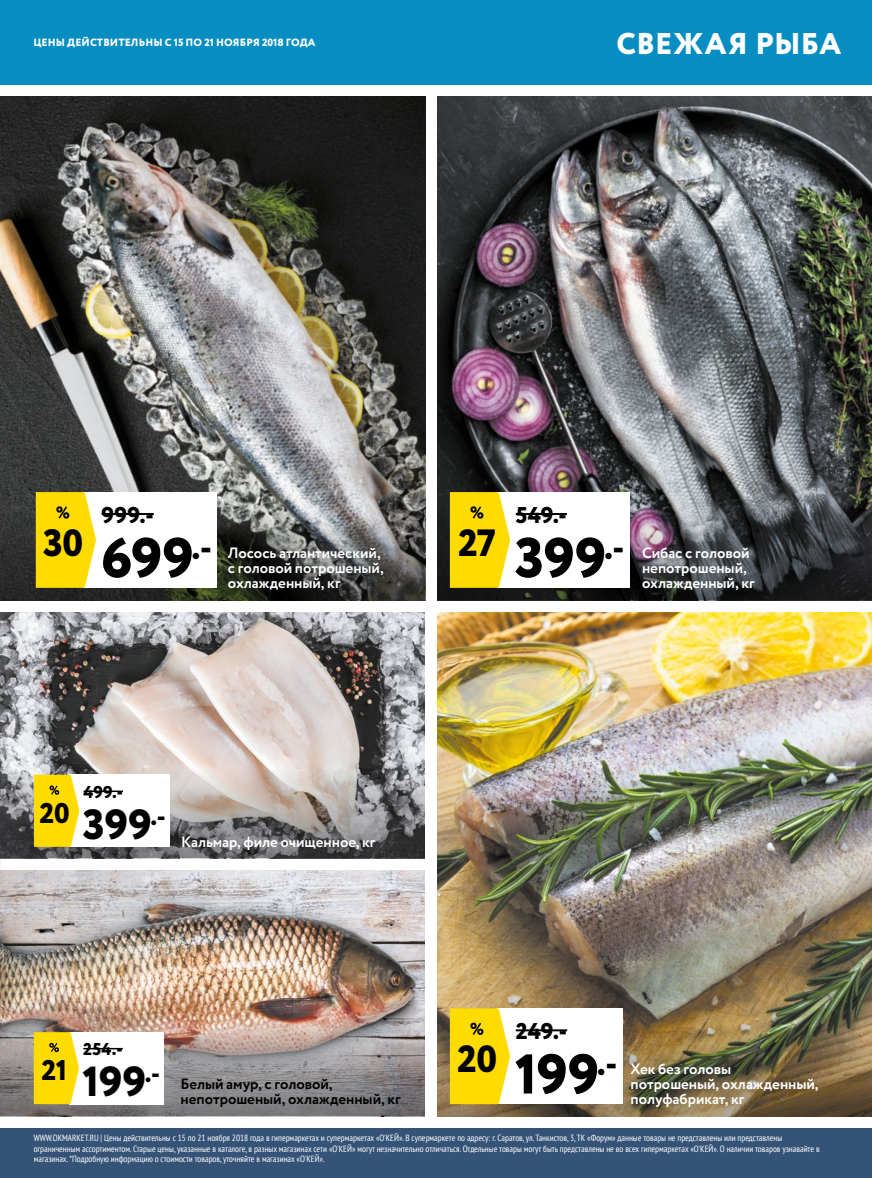
<style>
.page{position:relative;width:872px;height:1178px;background:#fff}
.page>*{position:absolute;margin:0;border:0;box-sizing:border-box;transform-origin:0 0}
.t1{font:800 55.8px "Circe";letter-spacing:-.005em;color:#000}
.t2{font:800 42px "Circe";color:#000}
.t3{font:800 37.95px "Circe";color:#000}
.t4{font:800 32.55px "Circe";color:#000}
.t5{font:800 30px "Circe";letter-spacing:.01em;color:#fff}
.t6{font:800 28.5px "Circe";color:#000}
.t7{font:800 22.8px "Circe";letter-spacing:.01em;color:#000}
.t8{font:800 17.1px "Circe";letter-spacing:.015em;color:#000}
.t9{font:700 15px/15px "Circe";letter-spacing:-.005em;color:#fff}
.t10{font:700 15px/15px "Circe";letter-spacing:-.005em;color:#000}
.t11{font:800 10.5px "Circe";letter-spacing:.01em;color:#fff}
.t12{font:condensed 9px/10.5px "PT Sans";color:#fff}
</style>
<div class="page">
<div style="left:0;top:1128px;width:872px;height:50px;background:#355377"></div>
<img style="left:437px;top:612px;width:435px;height:396px">
<img style="left:437px;top:1008px;width:435px;height:108px">
<div style="left:497px;top:1008px;width:125px;height:96px;background:#fff"></div>
<hr style="left:516px;top:1029px;width:51px;height:2px;background:#000">
<svg style="left:450px;top:1008px;width:60px;height:96px;background:#fbdc17"></svg>
<div style="left:0;top:0;width:872px;height:84px;background:#068ec2"></div>
<img style="left:0;top:870px;width:425px;height:138px">
<img style="left:0;top:612px;width:425px;height:138px">
<img style="left:0;top:1008px;width:425px;height:108px">
<div style="left:69px;top:1032px;width:95px;height:72px;background:#fff"></div>
<hr style="left:83px;top:1048px;width:40px;height:1px;background:#000">
<svg style="left:34px;top:1032px;width:45px;height:72px;background:#fbdc17"></svg>
<svg style="left:0;top:750px;width:425px;height:108px;background:#95918f"></svg>
<div style="left:69px;top:775px;width:101px;height:72px;background:#fff"></div>
<hr style="left:84px;top:790px;width:39px;height:2px;background:#000">
<svg style="left:34px;top:775px;width:45px;height:72px;background:#fbdb16"></svg>
<img style="left:0;top:96px;width:425px;height:397px">
<svg style="left:0;top:493px;width:425px;height:107px;background:#4f514e"></svg>
<div style="left:83px;top:492px;width:134px;height:96px;background:#fff"></div>
<hr style="left:102px;top:513px;width:52px;height:2px;background:#000">
<svg style="left:36px;top:492px;width:60px;height:96px;background:#fbdc17"></svg>
<img style="left:437px;top:96px;width:435px;height:396px">
<svg style="left:437px;top:492px;width:435px;height:108px;background:#3f4044"></svg>
<div style="left:497px;top:492px;width:133px;height:96px;background:#fff"></div>
<hr style="left:516px;top:513px;width:51px;height:2px;background:#000">
<svg style="left:450px;top:492px;width:60px;height:96px;background:#fbdb17"></svg>
<p class="t11" style="left:33px;top:35px;width:283px">ЦЕНЫ ДЕЙСТВИТЕЛЬНЫ С 15 ПО 21 НОЯБРЯ 2018 ГОДА</p>
<h3 class="t5" style="left:616px;top:23px;width:226px">СВЕЖАЯ РЫБА</h3>
<h3 class="t3" style="left:43px;top:517px;width:42px">30</h3>
<h3 class="t7" style="left:102px;top:500px;width:54px">999.-</h3>
<h1 class="t1" style="left:101px;top:520px;width:95px">699</h1>
<h3 class="t4" style="left:191px;top:525px;width:22px">.-</h3>
<h3 class="t9" style="left:228px;top:546px;width:157px">Лосось атлантический, с головой потрошеный,</h3>
<h3 class="t9" style="left:228px;top:576px;width:114px">охлажденный, кг</h3>
<h3 class="t3" style="left:458px;top:517px;width:40px">27</h3>
<h3 class="t7" style="left:516px;top:500px;width:53px">549.-</h3>
<h1 class="t1" style="left:515px;top:520px;width:93px">399</h1>
<h3 class="t4" style="left:604px;top:525px;width:22px">.-</h3>
<h3 class="t9" style="left:642px;top:546px;width:109px">Сибас с головой непотрошеный,</h3>
<h3 class="t9" style="left:642px;top:576px;width:114px">охлажденный, кг</h3>
<h3 class="t6" style="left:40px;top:793px;width:31px">20</h3>
<h3 class="t8" style="left:84px;top:780px;width:41px">499.-</h3>
<h2 class="t2" style="left:83px;top:796px;width:84px">399<sup>.-</sup></h2>
<h3 class="t9" style="left:181px;top:835px;width:196px">Кальмар, филе очищенное, кг</h3>
<h3 class="t6" style="left:41px;top:1051px;width:27px">21</h3>
<h3 class="t8" style="left:83px;top:1038px;width:41px">254.-</h3>
<h2 class="t2" style="left:83px;top:1053px;width:79px">199<sup>.-</sup></h2>
<h3 class="t10" style="left:181px;top:1077px;width:222px">Белый амур, с головой, непотрошеный, охлажденный, кг</h3>
<h3 class="t3" style="left:457px;top:1033px;width:41px">20</h3>
<h3 class="t7" style="left:516px;top:1016px;width:53px">249.-</h3>
<h1 class="t1" style="left:515px;top:1036px;width:104px">199<sup>.-</sup></h1>
<h3 class="t9" style="left:630px;top:1062px;width:190px">Хек без головы потрошеный, охлажденный, полуфабрикат, кг</h3>
<p class="t12" style="left:34px;top:1132px;width:787px">WWW.OKMARKET.RU | Цены действительны с 15 по 21 ноября 2018 года в гипермаркетах и супермаркетах «О'КЕЙ». В супермаркете по адресу: г. Саратов, ул. Танкистов, 3, ТК «Форум» данные товары не представлены или представлены ограниченным ассортиментом. Старые цены, указанные в каталоге, в разных магазинах сети «О'КЕЙ» могут незначительно отличаться. Отдельные товары могут быть представлены не во всех гипермаркетах «О'КЕЙ». О наличии товаров узнавайте в магазинах. *Подробную информацию о стоимости товаров, уточняйте в магазинах «О'КЕЙ».</p>
</div>
